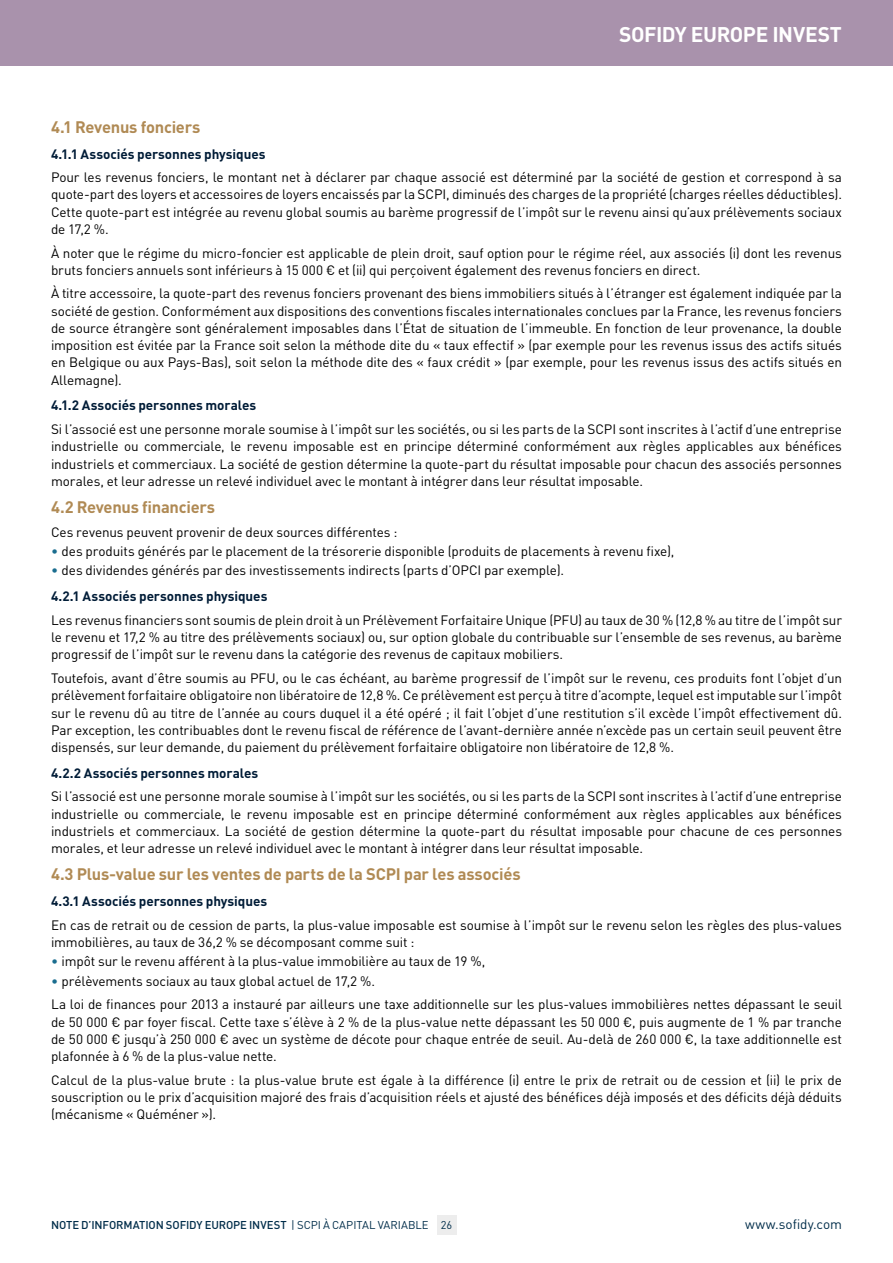
<style>
.page{position:relative;width:893px;height:1263px;background:#fff}
.page>*{position:absolute;margin:0;border:0;box-sizing:border-box;transform-origin:0 0}
.t1{font:700 21px "DIN";letter-spacing:-.025em;color:#fff}
.t2{font:700 16.5px "DIN";letter-spacing:-.015em;color:#b08a54}
.t3{font:13.5px/17.2px "DIN";letter-spacing:-.01em;color:#000;text-align:justify}
.t4{font:700 13.5px "DIN";letter-spacing:-.005em;color:#001c37}
.t5{font:13.5px "DIN";color:#002d4a}
.t6{font:500 11.25px "DIN";letter-spacing:-.01em;color:#002d4a}
.t7{font:11.25px "DIN";color:#002d4a}
.s1{color:#1a6d8f}
.s2{font-weight:700;color:#001c37}
.s3{font-weight:400}
</style>
<div class="page">
<div style="left:0;top:0;width:893px;height:66px;background:#a992ac"></div>
<div style="left:437px;top:1216px;width:19px;height:19px;background:#ededed"></div>
<h1 class="t1" style="left:619px;top:21px;width:224px">SOFIDY EUROPE INVEST</h1>
<p class="t2" style="left:51px;top:116px;width:151px">4.1 Revenus fonciers</p>
<p class="t4" style="left:51px;top:145px;width:216px">4.1.1 Associés personnes physiques</p>
<p class="t3" style="left:51px;top:168px;width:792px">Pour les revenus fonciers, le montant net à déclarer par chaque associé est déterminé par la société de gestion et correspond à sa quote-part des loyers et accessoires de loyers encaissés par la SCPI, diminués des charges de la propriété (charges réelles déductibles).<br>Cette quote-part est intégrée au revenu global soumis au barème progressif de l’impôt sur le revenu ainsi qu’aux prélèvements sociaux de 17,2 %.</p>
<p class="t3" style="left:51px;top:244px;width:792px">À noter que le régime du micro-foncier est applicable de plein droit, sauf option pour le régime réel, aux associés (i) dont les revenus bruts fonciers annuels sont inférieurs à 15 000 € et (ii) qui perçoivent également des revenus fonciers en direct.</p>
<p class="t3" style="left:51px;top:285px;width:792px">À titre accessoire, la quote-part des revenus fonciers provenant des biens immobiliers situés à l’étranger est également indiquée par la société de gestion. Conformément aux dispositions des conventions fiscales internationales conclues par la France, les revenus fonciers de source étrangère sont généralement imposables dans l’État de situation de l’immeuble. En fonction de leur provenance, la double imposition est évitée par la France soit selon la méthode dite du « taux effectif » (par exemple pour les revenus issus des actifs situés en Belgique ou aux Pays-Bas), soit selon la méthode dite des « faux crédit » (par exemple, pour les revenus issus des actifs situés en Allemagne).</p>
<p class="t4" style="left:51px;top:397px;width:207px">4.1.2 Associés personnes morales</p>
<p class="t3" style="left:51px;top:420px;width:792px">Si l’associé est une personne morale soumise à l’impôt sur les sociétés, ou si les parts de la SCPI sont inscrites à l’actif d’une entreprise industrielle ou commerciale, le revenu imposable est en principe déterminé conformément aux règles applicables aux bénéfices industriels et commerciaux. La société de gestion détermine la quote-part du résultat imposable pour chacun des associés personnes morales, et leur adresse un relevé individuel avec le montant à intégrer dans leur résultat imposable.</p>
<p class="t2" style="left:51px;top:496px;width:166px">4.2 Revenus financiers</p>
<p class="t3" style="left:51px;top:523px;width:348px">Ces revenus peuvent provenir de deux sources différentes :</p>
<p class="t3" style="left:51px;top:542px;width:625px"><span class="s1">•</span> des produits générés par le placement de la trésorerie disponible (produits de placements à revenu fixe),</p>
<p class="t3" style="left:51px;top:557px;width:515px;line-height:25.8px"><span class="s1">•</span> des dividendes générés par des investissements indirects (parts d’OPCI par exemple).<br><span class="s2">4.2.1 Associés personnes physiques</span></p>
<p class="t3" style="left:51px;top:611px;width:792px">Les revenus financiers sont soumis de plein droit à un Prélèvement Forfaitaire Unique (PFU) au taux de 30 % (12,8 % au titre de l’impôt sur le revenu et 17,2 % au titre des prélèvements sociaux) ou, sur option globale du contribuable sur l’ensemble de ses revenus, au barème progressif de l’impôt sur le revenu dans la catégorie des revenus de capitaux mobiliers.</p>
<p class="t3" style="left:51px;top:669px;width:792px">Toutefois, avant d’être soumis au PFU, ou le cas échéant, au barème progressif de l’impôt sur le revenu, ces produits font l’objet d’un prélèvement forfaitaire obligatoire non libératoire de 12,8 %. Ce prélèvement est perçu à titre d’acompte, lequel est imputable sur l’impôt sur le revenu dû au titre de l’année au cours duquel il a été opéré ; il fait l’objet d’une restitution s’il excède l’impôt effectivement dû.<br>Par exception, les contribuables dont le revenu fiscal de référence de l’avant-dernière année n’excède pas un certain seuil peuvent être dispensés, sur leur demande, du paiement du prélèvement forfaitaire obligatoire non libératoire de 12,8 %.</p>
<p class="t4" style="left:51px;top:764px;width:209px">4.2.2 Associés personnes morales</p>
<p class="t3" style="left:51px;top:788px;width:792px">Si l’associé est une personne morale soumise à l’impôt sur les sociétés, ou si les parts de la SCPI sont inscrites à l’actif d’une entreprise industrielle ou commerciale, le revenu imposable est en principe déterminé conformément aux règles applicables aux bénéfices industriels et commerciaux. La société de gestion détermine la quote-part du résultat imposable pour chacune de ces personnes morales, et leur adresse un relevé individuel avec le montant à intégrer dans leur résultat imposable.</p>
<p class="t2" style="left:51px;top:864px;width:471px">4.3 Plus-value sur les ventes de parts de la SCPI par les associés</p>
<p class="t4" style="left:51px;top:892px;width:218px">4.3.1 Associés personnes physiques</p>
<p class="t3" style="left:51px;top:916px;width:792px">En cas de retrait ou de cession de parts, la plus-value imposable est soumise à l’impôt sur le revenu selon les règles des plus-values immobilières, au taux de 36,2 % se décomposant comme suit :</p>
<p class="t3" style="left:51px;top:953px;width:436px"><span class="s1">•</span> impôt sur le revenu afférent à la plus-value immobilière au taux de 19 %,</p>
<p class="t3" style="left:51px;top:969px;width:792px;line-height:23.7px"><span class="s1">•</span> prélèvements sociaux au taux global actuel de 17,2 %.<br>La loi de finances pour 2013 a instauré par ailleurs une taxe additionnelle sur les plus-values immobilières nettes dépassant le seuil</p>
<p class="t3" style="left:51px;top:1013px;width:792px">de 50 000 € par foyer fiscal. Cette taxe s’élève à 2 % de la plus-value nette dépassant les 50 000 €, puis augmente de 1 % par tranche de 50 000 € jusqu’à 250 000 € avec un système de décote pour chaque entrée de seuil. Au-delà de 260 000 €, la taxe additionnelle est plafonnée à 6 % de la plus-value nette.</p>
<p class="t3" style="left:51px;top:1071px;width:792px">Calcul de la plus-value brute : la plus-value brute est égale à la différence (i) entre le prix de retrait ou de cession et (ii) le prix de souscription ou le prix d’acquisition majoré des frais d’acquisition réels et ajusté des bénéfices déjà imposés et des déficits déjà déduits (mécanisme « Quéméner »).</p>
<p class="t6" style="left:51px;top:1218px;width:379px">NOTE D’INFORMATION SOFIDY EUROPE INVEST <span class="s3">| SCPI À CAPITAL VARIABLE</span></p>
<p class="t5" style="left:745px;top:1216px;width:98px">www.sofidy.com</p>
<p class="t7" style="left:441px;top:1218px;width:13px">26</p>
</div>
